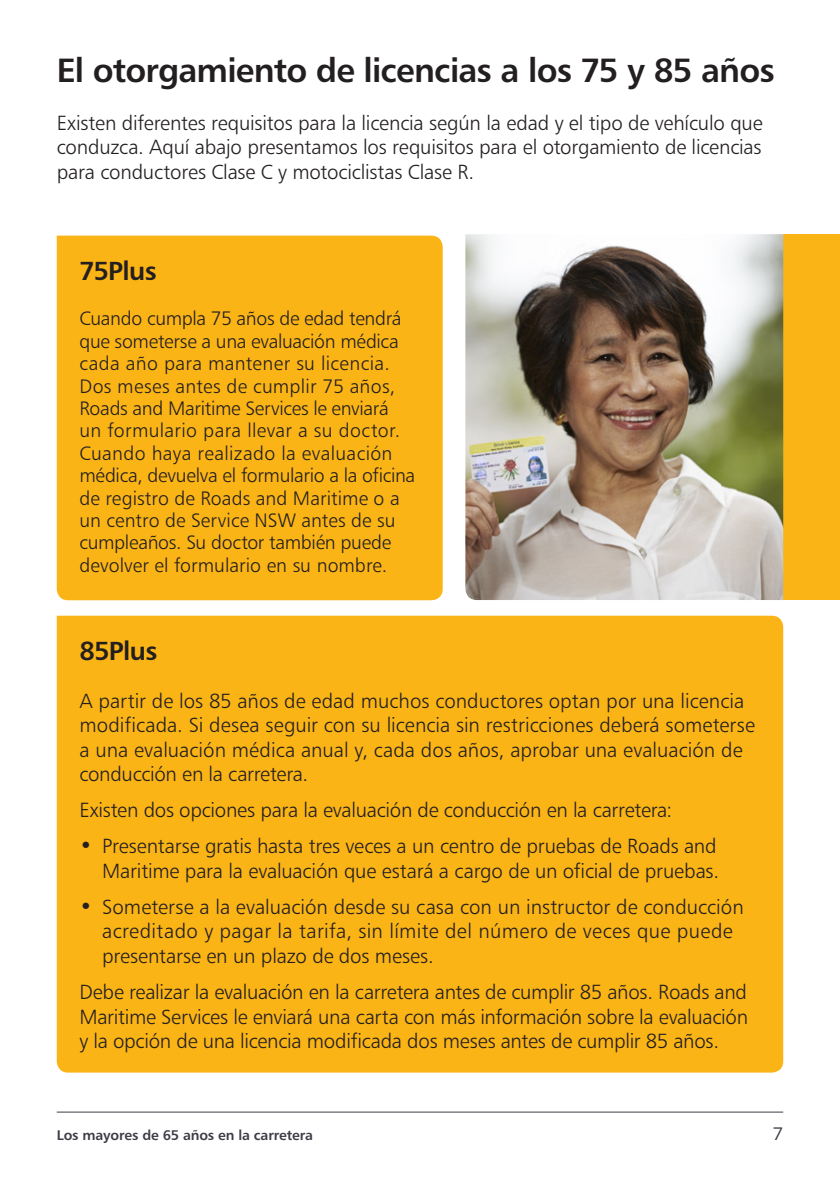
<style>
.page{position:relative;width:840px;height:1191px;background:#fff}
.page>*{position:absolute;margin:0;border:0;box-sizing:border-box;transform-origin:0 0}
.t1{font:500 33.6px "Trans Text Md";letter-spacing:-.025em;color:#231f20}
.t2{font:500 26.2px "Trans Text Md";letter-spacing:-.025em;color:#231f20}
.Body_Text{font:300 20.4px/24.6px "Trans Text Lt";letter-spacing:-.005em;color:#231f20}
.t3{font:300 19.6px/22.4px "Trans Text Lt";color:#231f20}
.t4{font:18px "Gotham";color:#3e3d47}
.t5{font:500 14px "Trans Text Md";letter-spacing:-.01em;color:#3e3d47}
.s1{font-size:22px}
</style>
<div class="page">
<hr style="left:57px;top:1111px;width:725px;height:1px;background:#3e3d47">
<div style="left:57px;top:236px;width:385px;height:364px;background:#fbb416"></div>
<div style="left:57px;top:615px;width:725px;height:457px;background:#fbb416"></div>
<div style="left:782px;top:234px;width:57px;height:366px;background:#fbb416"></div>
<img style="left:465px;top:234px;width:317px;height:366px">
<h1 class="t1" style="left:57px;top:49px;width:719px">El otorgamiento de licencias a los 75 y 85 años</h1>
<p class="Body_Text" style="left:57px;top:110px;width:707px;text-align:justify">Existen diferentes requisitos para la licencia según la edad y el tipo de vehículo que conduzca. Aquí abajo presentamos los requisitos para el otorgamiento de licencias para conductores Clase C y motociclistas Clase R.</p>
<p class="t2" style="left:79px;top:254px;width:79px">75Plus</p>
<p class="t3" style="left:79px;top:307px;width:337px">Cuando cumpla 75 años de edad tendrá que someterse a una evaluación médica cada año para mantener su licencia.<br>Dos meses antes de cumplir 75 años, Roads and Maritime Services le enviará un formulario para llevar a su doctor.<br>Cuando haya realizado la evaluación médica, devuelva el formulario a la oficina de registro de Roads and Maritime o a un centro de Service NSW antes de su cumpleaños. Su doctor también puede devolver el formulario en su nombre.</p>
<p class="t2" style="left:79px;top:634px;width:79px">85Plus</p>
<p class="Body_Text" style="left:79px;top:688px;width:676px">A partir de los 85 años de edad muchos conductores optan por una licencia modificada. Si desea seguir con su licencia sin restricciones deberá someterse a una evaluación médica anual y, cada dos años, aprobar una evaluación de conducción en la carretera.</p>
<p class="Body_Text" style="left:79px;top:797px;width:594px">Existen dos opciones para la evaluación de conducción en la carretera:</p>
<p class="Body_Text" style="left:79px;top:833px;width:641px;text-align:right"><span class="s1">•</span> Presentarse gratis hasta tres veces a un centro de pruebas de Roads and<br>Maritime para la evaluación que estará a cargo de un oficial de pruebas.</p>
<p class="Body_Text" style="left:102px;top:894px;width:642px;text-indent:-23px"><span class="s1">•</span> Someterse a la evaluación desde su casa con un instructor de conducción acreditado y pagar la tarifa, sin límite del número de veces que puede presentarse en un plazo de dos meses.</p>
<p class="Body_Text" style="left:79px;top:979px;width:669px;text-align:justify">Debe realizar la evaluación en la carretera antes de cumplir 85 años. Roads and Maritime Services le enviará una carta con más información sobre la evaluación y la opción de una licencia modificada dos meses antes de cumplir 85 años.</p>
<p class="t5" style="left:57px;top:1126px;width:258px">Los mayores de 65 años en la carretera</p>
<p class="t4" style="left:772px;top:1122px;width:12px">7</p>
</div>
